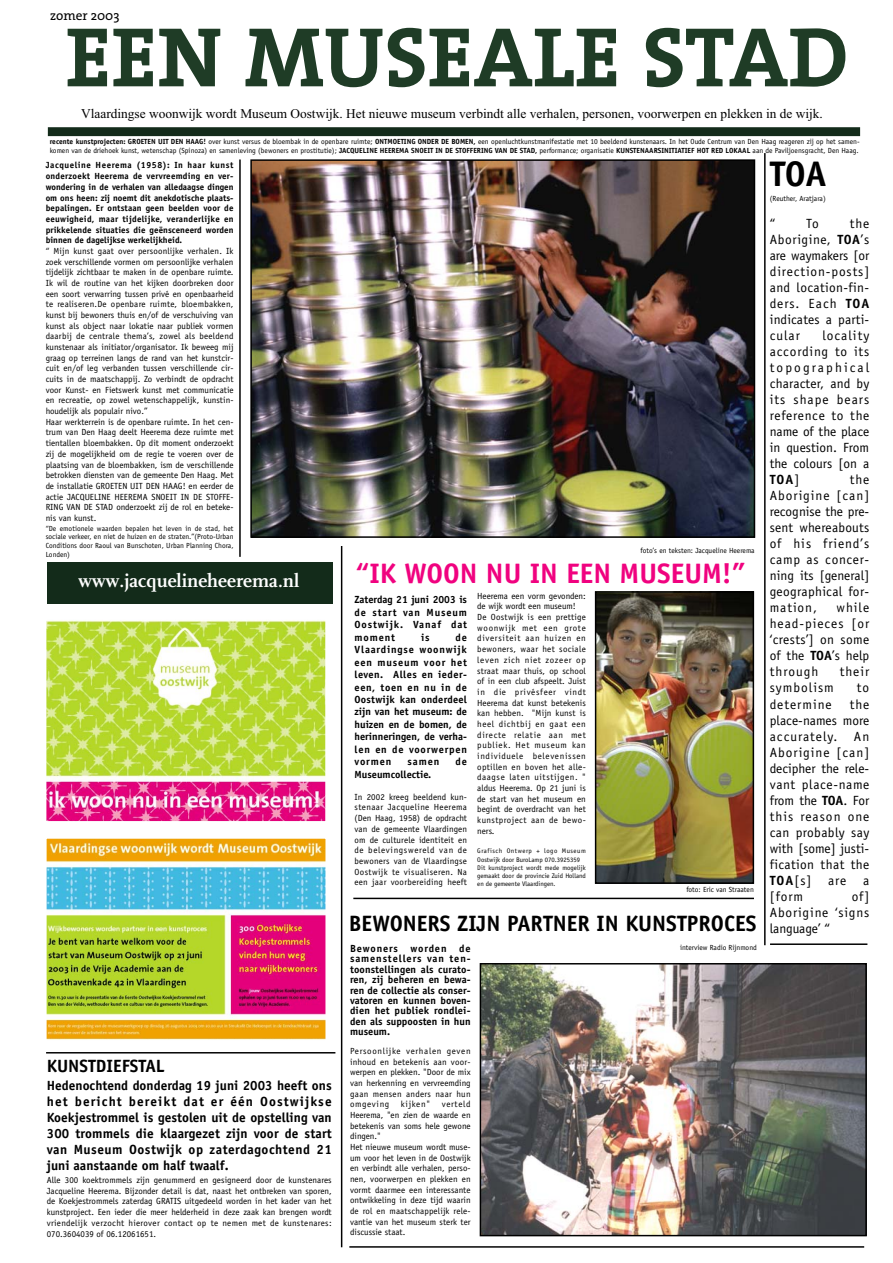
<style>
.page{position:relative;width:893px;height:1263px;background:#fff}
.page>*{position:absolute;margin:0;border:0;box-sizing:border-box;transform-origin:0 0}
.t1{font:700 85.35px "The Serif";color:#1f3c26}
.t2{font:700 35.55px "Officina Sans";color:#000}
.t3{font:700 28.2px "Officina Sans";color:#f0027f}
.t4{font:700 22.2px "Officina Sans";color:#000}
.t5{font:700 19.35px "FF Scala";color:#fff}
.t6{font:700 17.85px "Officina Sans";color:#000}
.t7{font:13.35px/16px "Officina Sans";letter-spacing:.03em;color:#000;text-align:justify}
.t8{font:700 13.35px/16px "Officina Sans";color:#000;text-align:justify}
.t9{font:13.35px "Times New Roman";color:#000}
.t10{font:13.35px "Officina Sans";letter-spacing:.075em;color:#000}
.t11{font:13.35px "The Serif";color:#000}
.t12{font:700 10.35px/12.5px "Officina Sans";letter-spacing:.01em;color:#000;text-align:justify}
.t13{font:8.85px/10.6px "Officina Sans";color:#000;text-align:justify}
.t14{font:8.85px/10.6px "Officina Sans";letter-spacing:.035em;color:#000}
.t15{font:700 8.85px/10.6px "Officina Sans";color:#000;text-align:justify}
.t16{font:7.35px/8.9px "Officina Sans";color:#000;text-align:justify}
.t17{font:6.75px/7.9px "Officina Sans";color:#000}
.s1{font-weight:700}
</style>
<div class="page">
<div style="left:48px;top:127px;width:812px;height:9px;background:#132b1a"></div>
<img style="left:252px;top:161px;width:501px;height:375px">
<img style="left:597px;top:593px;width:155px;height:289px">
<div style="left:595px;top:591px;width:159px;height:293px;border:1px solid #000"></div>
<img style="left:47px;top:620px;width:278px;height:201px">
<div style="left:42px;top:615px;width:288px;height:211px;border:4px solid #fff"></div>
<img style="left:47px;top:839px;width:278px;height:201px">
<div style="left:42px;top:834px;width:288px;height:211px;border:4px solid #fff"></div>
<img style="left:481px;top:965px;width:383px;height:269px">
<div style="left:479px;top:963px;width:387px;height:273px;border:1px solid #000"></div>
<hr style="left:764px;top:153px;width:1px;height:792px;background:#000">
<hr style="left:239px;top:159px;width:2px;height:398px;background:#000">
<div style="left:47px;top:563px;width:285px;height:41px;background:#132b1a"></div>
<hr style="left:353px;top:898px;width:401px;height:1px;background:#000">
<hr style="left:341px;top:546px;width:1px;height:701px;background:#000">
<hr style="left:349px;top:1246px;width:515px;height:2px;background:#000">
<hr style="left:770px;top:943px;width:97px;height:2px;background:#000">
<hr style="left:46px;top:1052px;width:289px;height:2px;background:#000">
<h3 class="t11" style="left:50px;top:4px;width:71px">zomer 2003</h3>
<h1 class="t1" style="left:66px;top:29px;width:784px">EEN MUSEALE STAD</h1>
<h3 class="t9" style="left:81px;top:109px;width:743px">Vlaardingse woonwijk wordt Museum Oostwijk. Het nieuwe museum verbindt alle verhalen, personen, voorwerpen en plekken in de wijk.</h3>
<p class="t16" style="left:50px;top:138px;width:811px"><span class="s1">recente kunstprojecten: GROETEN UIT DEN HAAG!</span> over kunst versus de bloembak in de openbare ruimte; <span class="s1">ONTMOETING ONDER DE BOMEN,</span> een openluchtkunstmanifestatie met 10 beeldend kunstenaars. In het Oude Centrum van Den Haag reageren zij op het samen&shy;komen van de driehoek kunst, wetenschap (Spinoza) en samenleving (bewoners en prostitutie); <span class="s1">JACQUELINE HEEREMA SNOEIT IN DE STOFFERING VAN DE STAD,</span> performance; organisatie <span class="s1">KUNSTENAARSINITIATIEF HOT RED LOKAAL</span> aan de Paviljoensgracht, Den Haag.</p>
<p class="t15" style="left:46px;top:161px;width:189px">Jacqueline Heerema (1958): In haar kunst onderzoekt Heerema de vervreemding en ver&shy;wondering in de verhalen van alledaagse dingen om ons heen: zij noemt dit anekdotische plaats&shy;bepalingen. Er ontstaan geen beelden voor de eeuwigheid, maar tijdelijke, veranderlijke en prikkelende situaties die geënsceneerd worden binnen de dagelijkse werkelijkheid.</p>
<p class="t13" style="left:46px;top:246px;width:189px;text-align:left">“ Mijn kunst gaat over persoonlijke verhalen. Ik zoek verschillende vormen om persoonlijke verhalen tijdelijk zichtbaar te maken in de openbare ruimte.<br>Ik wil de routine van het kijken doorbreken door een soort verwarring tussen privé en openbaarheid te realiseren.De openbare ruimte, bloembakken, kunst bij bewoners thuis en/of de verschuiving van kunst als object naar lokatie naar publiek vormen daarbij de centrale thema’s, zowel als beeldend kunstenaar als initiator/organisator. Ik beweeg mij graag op terreinen langs de rand van het kunstcir&shy;cuit en/of leg verbanden tussen verschillende cir&shy;cuits in de maatschappij. Zo verbindt de opdracht voor Kunst- en Fietswerk kunst met communicatie en recreatie, op zowel wetenschappelijk, kunstin&shy;houdelijk als populair nivo.”<br>Haar werkterrein is de openbare ruimte. In het cen&shy;trum van Den Haag deelt Heerema deze ruimte met tientallen bloembakken. Op dit moment onderzoekt zij de mogelijkheid om de regie te voeren over de plaatsing van de bloembakken, ism de verschillende betrokken diensten van de gemeente Den Haag. Met de installatie GROETEN UIT DEN HAAG! en eerder de actie JACQUELINE HEEREMA SNOEIT IN DE STOFFE-RING VAN DE STAD onderzoekt zij de rol en beteke&shy;nis van kunst.</p>
<p class="t16" style="left:46px;top:524px;width:189px">“De emotionele waarden bepalen het leven in de stad, het sociale verkeer, en niet de huizen en de straten.”(Proto-Urban Conditions door Raoul van Bunschoten, Urban Planning Chora, Londen)</p>
<h3 class="t5" style="left:78px;top:570px;width:222px">www.jacquelineheerema.nl</h3>
<h3 class="t6" style="left:47px;top:1059px;width:119px">KUNSTDIEFSTAL</h3>
<p class="t8" style="left:47px;top:1079px;width:286px">Hedenochtend donderdag 19 juni 2003 heeft ons het bericht bereikt dat er één Oostwijkse Koekjestrommel is gestolen uit de opstelling van 300 trommels die klaargezet zijn voor de start van Museum Oostwijk op zaterdagochtend 21 juni aanstaande om half twaalf.</p>
<p class="t13" style="left:47px;top:1176px;width:286px">Alle 300 koektrommels zijn genummerd en gesigneerd door de kunstenares Jacqueline Heerema. Bijzonder detail is dat, naast het ontbreken van sporen, de Koekjestrommels zaterdag GRATIS uitgedeeld worden in het kader van het kunstproject. Een ieder die meer helderheid in deze zaak kan brengen wordt vriendelijk verzocht hierover contact op te nemen met de kunstenares:<br>070.3604039 of 06.12061651.</p>
<p class="t16" style="left:640px;top:547px;width:116px">foto’s en teksten: Jacqueline Heerema</p>
<h3 class="t3" style="left:355px;top:562px;width:392px">“IK WOON NU IN EEN MUSEUM!”</h3>
<p class="t12" style="left:354px;top:594px;width:114px">Zaterdag 21 juni 2003 is de start van Museum Oostwijk. Vanaf dat moment</p>
<p class="t12" style="left:354px;top:632px;width:114px;text-indent:101px">de Vlaardingse woonwijk een museum voor het leven. Alles en ieder&shy;een, toen en nu in de Oostwijk kan onderdeel zijn van het museum: de huizen en de bomen, de herinneringen, de verha&shy;len en de voorwerpen vormen</p>
<p class="t12" style="left:421px;top:632px;width:10px">is</p>
<p class="t12" style="left:407px;top:756px;width:33px">samen</p>
<p class="t12" style="left:455px;top:756px;width:13px">de</p>
<p class="t12" style="left:354px;top:769px;width:78px">Museumcollectie.</p>
<p class="t13" style="left:354px;top:792px;width:114px">In 2002 kreeg beeldend kun&shy;stenaar Jacqueline Heerema (Den Haag, 1958) de opdracht van de gemeente Vlaardingen om de culturele identiteit en de belevingswereld van de bewoners van de Vlaardingse Oostwijk te visualiseren. Na een jaar voorbereiding heeft</p>
<p class="t14" style="left:477px;top:591px;width:110px">Heerema een vorm gevonden: de wijk wordt een museum!<br>De Oostwijk is een prettige woonwijk met een grote diversiteit aan huizen en bewoners, waar het sociale leven zich niet zozeer op straat maar thuis, op school of in een club afspeelt. Juist in die privésfeer vindt<br>Heerema dat kunst betekenis kan hebben. "Mijn kunst is heel dichtbij en gaat een directe relatie aan met publiek. Het museum kan individuele belevenissen optillen en boven het alle&shy;daagse laten uitstijgen. " aldus Heerema. Op 21 juni is de start van het museum en begint de overdracht van het kunstproject aan de bewo&shy;ners.</p>
<p class="t17" style="left:477px;top:848px;width:110px">Grafisch Ontwerp + logo Museum Oostwijk door BuroLamp 070.3925359<br>Dit kunstproject wordt mede mogelijk gemaakt door de provincie Zuid Holland en de gemeente Vlaardingen.</p>
<p class="t16" style="left:686px;top:886px;width:69px">foto: Eric van Straaten</p>
<h3 class="t4" style="left:349px;top:915px;width:409px">BEWONERS ZIJN PARTNER IN KUNSTPROCES</h3>
<p class="t12" style="left:350px;top:944px;width:122px;line-height:10.4px">Bewoners worden de samenstellers van ten&shy;toonstellingen als curato&shy;ren, zij beheren en bewa&shy;ren de collectie als conser&shy;vatoren en kunnen boven&shy;dien het publiek rondlei&shy;den als suppoosten in hun museum.</p>
<p class="t13" style="left:350px;top:1046px;width:122px">Persoonlijke verhalen geven inhoud en betekenis aan voor&shy;werpen en plekken. "Door de mix van herkenning en vervreemding gaan mensen anders naar hun omgeving</p>
<p class="t13" style="left:350px;top:1100px;width:122px;text-align:left;text-indent:92px">verteld<br>Heerema, "en zien de waarde en betekenis van soms hele gewone dingen."<br>Het nieuwe museum wordt muse&shy;um voor het leven in de Oostwijk en verbindt alle verhalen, perso&shy;nen, voorwerpen en plekken en vormt daarmee een interessante ontwikkeling in deze tijd waarin de rol en maatschappelijk rele&shy;vantie van het museum sterk ter discussie staat.</p>
<p class="t13" style="left:401px;top:1100px;width:31px">kijken"</p>
<p class="t16" style="left:680px;top:944px;width:78px">interview Radio Rijnmond</p>
<h2 class="t2" style="left:769px;top:160px;width:58px">TOA</h2>
<p class="t16" style="left:769px;top:194px;width:57px">(Reuther, Aratjara)</p>
<h3 class="t7" style="left:769px;top:216px;width:7px">“</h3>
<h3 class="t7" style="left:806px;top:216px;width:14px">To</h3>
<h3 class="t7" style="left:769px;top:216px;width:101px;text-indent:80px">the Aborigine, <span class="s1">TOA</span>’s are waymakers [or direction-posts] and location-fin&shy;ders. Each <span class="s1">TOA </span>indicates a parti&shy;cular</h3>
<h3 class="t7" style="left:769px;top:329px;width:101px;text-indent:53px">locality according to its topographical character, and by its shape bears reference to the name of the place in question. From the colours [on a <span class="s1">TOA</span>]</h3>
<h3 class="t7" style="left:769px;top:473px;width:101px;text-indent:80px">the Aborigine [can] recognise the pre&shy;sent whereabouts of his friend’s camp as concer&shy;ning its [general] geographical for&shy;mation,</h3>
<h3 class="t7" style="left:769px;top:601px;width:101px;text-indent:67px">while head-pieces [or ‘crests’] on some of the <span class="s1">TOA</span>’s help through</h3>
<h3 class="t7" style="left:839px;top:665px;width:31px">their</h3>
<h3 class="t10" style="left:769px;top:683px;width:66px">symbolism</h3>
<h3 class="t7" style="left:856px;top:681px;width:14px">to</h3>
<h3 class="t10" style="left:769px;top:699px;width:63px">determine</h3>
<h3 class="t7" style="left:769px;top:697px;width:101px;text-indent:80px">the place-names more accurately. An Aborigine [can] decipher the rele&shy;vant place-name from the <span class="s1">TOA</span>. For this reason one can probably say with [some] justi&shy;fication that the <span class="s1">TOA</span>[s] are a [form</h3>
<h3 class="t7" style="left:769px;top:889px;width:101px;text-indent:82px">of] Aborigine ‘signs language’ “</h3>
</div>
